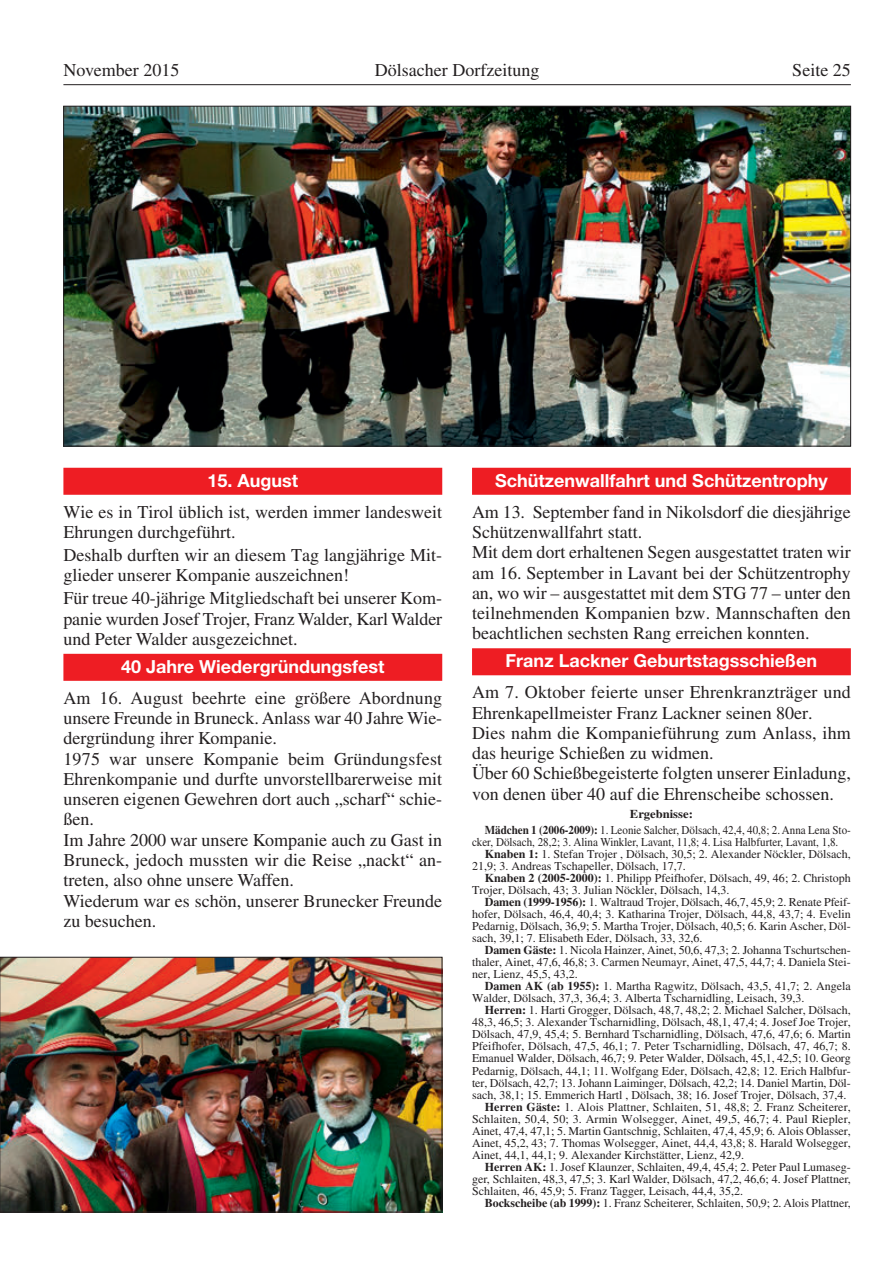
<style>
.page{position:relative;width:894px;height:1264px;background:#fff}
.page>*{position:absolute;margin:0;border:0;box-sizing:border-box;transform-origin:0 0}
.t1{font:18px/20.2px "Times LT Std";color:#231f20}
.t2{font:700 18px "Helvetica Neue LT Std";color:#fff}
.t3{font:12px "Times LT Std";color:#231f20}
.t4{font:12px/16.2px "Times LT Std";color:#231f20;scale:.92 1}
.s1{font-weight:700}
</style>
<div class="page">
<hr style="left:63px;top:84px;width:787px;height:1px;background:#231f20">
<div style="left:63px;top:467px;width:379px;height:27px;background:#ee1d23"></div>
<div style="left:63px;top:653px;width:379px;height:27px;background:#ee1d23"></div>
<div style="left:472px;top:467px;width:378px;height:27px;background:#ee1d23"></div>
<div style="left:472px;top:648px;width:378px;height:27px;background:#ee1d23"></div>
<img style="left:65px;top:108px;width:783px;height:336px">
<img style="left:2px;top:958px;width:438px;height:251px">
<div style="left:0;top:956px;width:442px;height:255px;border:1px solid #231f20"></div>
<h1 class="t1" style="left:63px;top:61px;width:117px">November 2015</h1>
<h1 class="t1" style="left:374px;top:61px;width:166px">Dölsacher Dorfzeitung</h1>
<h1 class="t1" style="left:791px;top:61px;width:60px">Seite 25</h1>
<h1 class="t2" style="left:207px;top:473px;width:92px">15. August</h1>
<h1 class="t1" style="left:63px;top:503px;width:380px">Wie es in Tirol üblich ist, werden immer landesweit<br>Ehrungen durchgeführt.</h1>
<h1 class="t1" style="left:63px;top:546px;width:380px">Deshalb durften wir an diesem Tag langjährige Mit&shy;glieder unserer Kompanie auszeichnen!</h1>
<h1 class="t1" style="left:63px;top:590px;width:380px;text-align:justify">Für treue 40-jährige Mitgliedschaft bei unserer Kom&shy;panie wurden Josef Trojer, Franz Walder, Karl Walder und Peter Walder ausgezeichnet.</h1>
<h1 class="t2" style="left:121px;top:659px;width:265px">40 Jahre Wiedergründungsfest</h1>
<p class="t1" style="left:63px;top:689px;width:380px">Am 16. August beehrte eine größere Abordnung unsere Freunde in Bruneck. Anlass war 40 Jahre Wie&shy;dergründung ihrer Kompanie.<br>1975 war unsere Kompanie beim Gründungsfest Ehrenkompanie und durfte unvorstellbarerweise mit unseren eigenen Gewehren dort auch „scharf“ schie&shy;ßen.<br>Im Jahre 2000 war unsere Kompanie auch zu Gast in Bruneck, jedoch mussten wir die Reise „nackt“ an&shy;treten, also ohne unsere Waffen.<br>Wiederum war es schön, unserer Brunecker Freunde zu besuchen.</p>
<h1 class="t2" style="left:495px;top:473px;width:334px">Schützenwallfahrt und Schützentrophy</h1>
<p class="t1" style="left:472px;top:503px;width:380px">Am 13. September fand in Nikolsdorf die diesjährige Schützenwallfahrt statt.<br>Mit dem dort erhaltenen Segen ausgestattet traten wir am 16. September in Lavant bei der Schützentrophy an, wo wir – ausgestattet mit dem STG 77 – unter den teilnehmenden Kompanien bzw. Mannschaften den beachtlichen sechsten Rang erreichen konnten.</p>
<h1 class="t2" style="left:505px;top:654px;width:313px">Franz Lackner Geburtstagsschießen</h1>
<p class="t1" style="left:472px;top:683px;width:380px">Am 7. Oktober feierte unser Ehrenkranzträger und Ehrenkapellmeister Franz Lackner seinen 80er.<br>Dies nahm die Kompanieführung zum Anlass, ihm das heurige Schießen zu widmen.<br>Über 60 Schießbegeisterte folgten unserer Einladung, von denen über 40 auf die Ehrenscheibe schossen.</p>
<p class="t4" style="left:484px;top:807px;width:399px;text-indent:145px"><span class="s1">Ergebnisse:<br>Mädchen 1 (2006-2009):</span> 1. Leonie Salcher, Dölsach, 42,4, 40,8; 2. Anna Lena Sto-</p>
<p class="t4" style="left:472px;top:835px;width:399px">cker, Dölsach, 28,2; 3. Alina Winkler, Lavant, 11,8; 4. Lisa Halbfurter, Lavant, 1,8.</p>
<p class="t3" style="left:484px;top:849px;width:367px"><span class="s1">Knaben 1:</span> 1. Stefan Trojer , Dölsach, 30,5; 2. Alexander Nöckler, Dölsach,</p>
<p class="t3" style="left:472px;top:861px;width:215px">21,9; 3. Andreas Tschapeller, Dölsach, 17,7.</p>
<p class="t3" style="left:484px;top:873px;width:367px"><span class="s1">Knaben 2 (2005-2000):</span> 1. Philipp Pfeifhofer, Dölsach, 49, 46; 2. Christoph</p>
<p class="t3" style="left:472px;top:885px;width:259px">Trojer, Dölsach, 43; 3. Julian Nöckler, Dölsach, 14,3.</p>
<p class="t3" style="left:484px;top:897px;width:367px"><span class="s1">Damen (1999-1956):</span> 1. Waltraud Trojer, Dölsach, 46,7, 45,9; 2. Renate Pfeif-</p>
<p class="t3" style="left:472px;top:909px;width:380px">hofer, Dölsach, 46,4, 40,4; 3. Katharina Trojer, Dölsach, 44,8, 43,7; 4. Evelin</p>
<p class="t3" style="left:472px;top:921px;width:380px">Pedarnig, Dölsach, 36,9; 5. Martha Trojer, Dölsach, 40,5; 6. Karin Ascher, Döl-</p>
<p class="t3" style="left:472px;top:933px;width:232px">sach, 39,1; 7. Elisabeth Eder, Dölsach, 33, 32,6.</p>
<p class="t3" style="left:484px;top:945px;width:367px"><span class="s1">Damen Gäste:</span> 1. Nicola Hainzer, Ainet, 50,6, 47,3; 2. Johanna Tschurtschen-</p>
<p class="t3" style="left:472px;top:957px;width:380px">thaler, Ainet, 47,6, 46,8; 3. Carmen Neumayr, Ainet, 47,5, 44,7; 4. Daniela Stei-</p>
<p class="t3" style="left:472px;top:969px;width:107px">ner, Lienz, 45,5, 43,2.</p>
<p class="t3" style="left:484px;top:981px;width:367px"><span class="s1">Damen AK (ab 1955):</span> 1. Martha Ragwitz, Dölsach, 43,5, 41,7; 2. Angela</p>
<p class="t3" style="left:472px;top:993px;width:333px">Walder, Dölsach, 37,3, 36,4; 3. Alberta Tscharnidling, Leisach, 39,3.</p>
<p class="t3" style="left:484px;top:1005px;width:367px"><span class="s1">Herren:</span> 1. Harti Grogger, Dölsach, 48,7, 48,2; 2. Michael Salcher, Dölsach,</p>
<p class="t3" style="left:472px;top:1017px;width:380px">48,3, 46,5; 3. Alexander Tscharnidling, Dölsach, 48,1, 47,4; 4. Josef Joe Trojer,</p>
<p class="t3" style="left:472px;top:1029px;width:380px">Dölsach, 47,9, 45,4; 5. Bernhard Tscharnidling, Dölsach, 47,6, 47,6; 6. Martin</p>
<p class="t3" style="left:472px;top:1041px;width:380px">Pfeifhofer, Dölsach, 47,5, 46,1; 7. Peter Tscharnidling, Dölsach, 47, 46,7; 8.</p>
<p class="t3" style="left:472px;top:1053px;width:380px">Emanuel Walder, Dölsach, 46,7; 9. Peter Walder, Dölsach, 45,1, 42,5; 10. Georg</p>
<p class="t3" style="left:472px;top:1065px;width:380px">Pedarnig, Dölsach, 44,1; 11. Wolfgang Eder, Dölsach, 42,8; 12. Erich Halbfur-</p>
<p class="t3" style="left:472px;top:1077px;width:380px">ter, Dölsach, 42,7; 13. Johann Laiminger, Dölsach, 42,2; 14. Daniel Martin, Döl-</p>
<p class="t3" style="left:472px;top:1089px;width:375px">sach, 38,1; 15. Emmerich Hartl , Dölsach, 38; 16. Josef Trojer, Dölsach, 37,4.</p>
<p class="t3" style="left:484px;top:1101px;width:367px"><span class="s1">Herren Gäste:</span> 1. Alois Plattner, Schlaiten, 51, 48,8; 2. Franz Scheiterer,</p>
<p class="t3" style="left:472px;top:1113px;width:380px">Schlaiten, 50,4, 50; 3. Armin Wolsegger, Ainet, 49,5, 46,7; 4. Paul Riepler,</p>
<p class="t3" style="left:472px;top:1125px;width:380px">Ainet, 47,4, 47,1; 5. Martin Gantschnig, Schlaiten, 47,4, 45,9; 6. Alois Oblasser,</p>
<p class="t3" style="left:472px;top:1137px;width:380px">Ainet, 45,2, 43; 7. Thomas Wolsegger, Ainet, 44,4, 43,8; 8. Harald Wolsegger,</p>
<p class="t3" style="left:472px;top:1149px;width:273px">Ainet, 44,1, 44,1; 9. Alexander Kirchstätter, Lienz, 42,9.</p>
<p class="t3" style="left:484px;top:1161px;width:367px"><span class="s1">Herren AK:</span> 1. Josef Klaunzer, Schlaiten, 49,4, 45,4; 2. Peter Paul Lumaseg-</p>
<p class="t3" style="left:472px;top:1173px;width:380px">ger, Schlaiten, 48,3, 47,5; 3. Karl Walder, Dölsach, 47,2, 46,6; 4. Josef Plattner,</p>
<p class="t3" style="left:472px;top:1185px;width:272px">Schlaiten, 46, 45,9; 5. Franz Tagger, Leisach, 44,4, 35,2.</p>
<p class="t3" style="left:484px;top:1197px;width:367px"><span class="s1">Bockscheibe (ab 1999):</span> 1. Franz Scheiterer, Schlaiten, 50,9; 2. Alois Plattner,</p>
</div>
